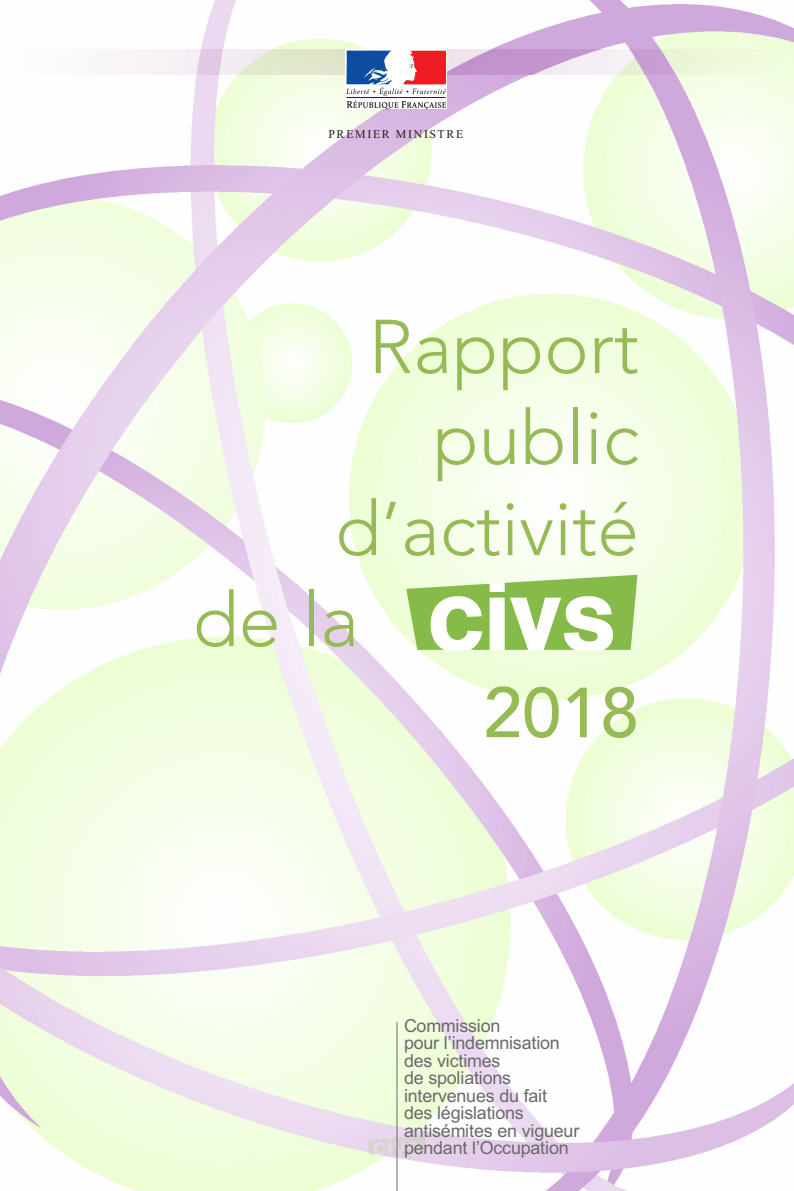
<style>
.page{position:relative;width:794px;height:1191px;background:#fff}
.page>*{position:absolute;margin:0;border:0;box-sizing:border-box;transform-origin:0 0}
.t1{font:300 75.25px "Avenir";color:#96ba56}
.t2{font:500 70px "Avenir";color:#96ba56}
.t3{font:17.5px/17.5px "Arial";letter-spacing:-.015em;color:#6a6969}
.t4{font:11.9px "Times New Roman";letter-spacing:.145em;color:#231f20}
</style>
<div class="page">
<img style="left:0;top:0;width:794px;height:1191px">
<img style="left:0;top:50px;width:794px;height:24px">
<img style="left:366px;top:1133px;width:62px;height:24px">
<svg style="left:345px;top:50px;width:102px;height:59px"></svg>
<svg style="left:346px;top:51px;width:100px;height:58px"></svg>
<hr style="left:396px;top:1022px;width:1px;height:169px;background:#686767">
<svg style="left:406px;top:575px;width:231px;height:75px"></svg>
<p class="t4" style="left:329px;top:130px;width:136px">PREMIER MINISTRE</p>
<h1 class="t1" style="left:368px;top:302px;width:272px">Rapport</h1>
<h1 class="t1" style="left:433px;top:393px;width:208px">public</h1>
<h1 class="t1" style="left:335px;top:484px;width:305px">d’activité</h1>
<h1 class="t1" style="left:193px;top:575px;width:168px">de la</h1>
<h2 class="t2" style="left:483px;top:652px;width:157px">2018</h2>
<p class="t3" style="left:404px;top:1017px;width:177px">Commission<br>pour l’indemnisation des victimes<br>de spoliations intervenues du fait des législations antisémites en vigueur pendant l’Occupation</p>
</div>
